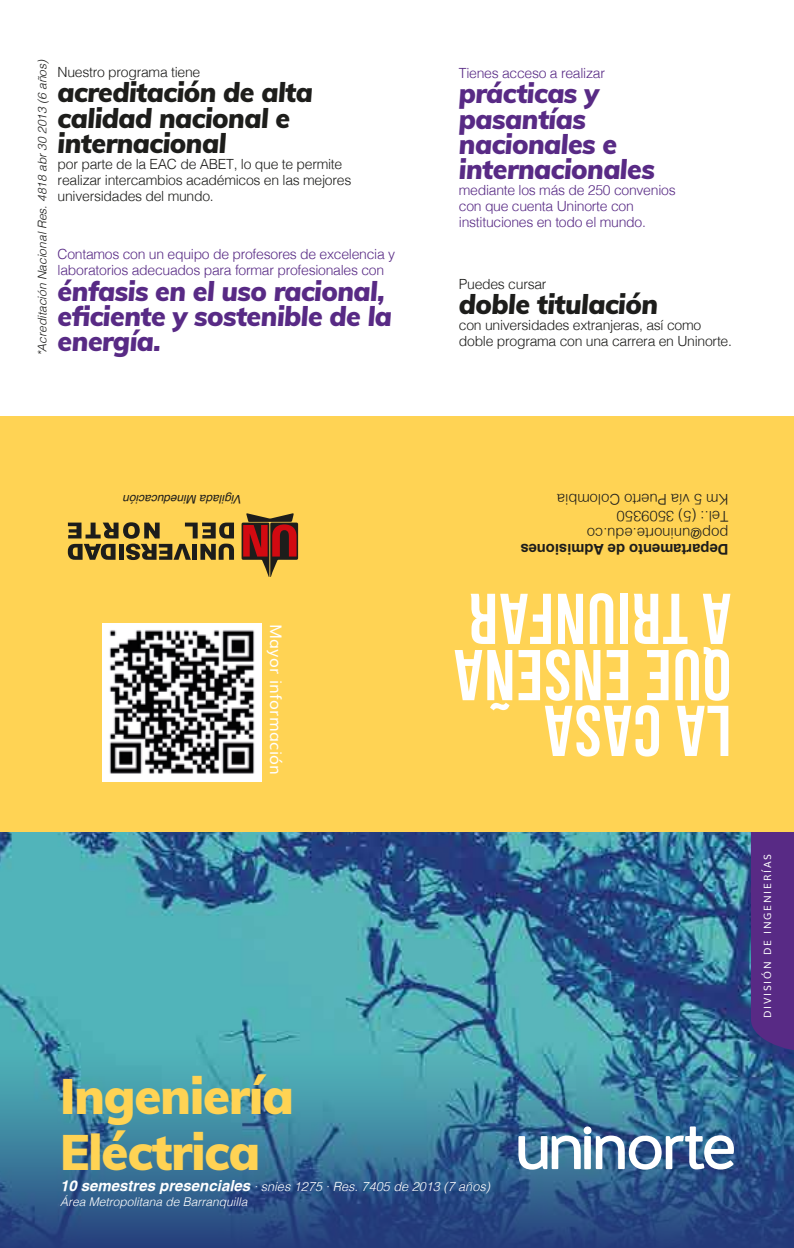
<style>
.page{position:relative;width:794px;height:1248px;background:#fff}
.page>*{position:absolute;margin:0;border:0;box-sizing:border-box;transform-origin:0 0}
.t1{font:900 48.8px/56px "Muli";letter-spacing:-.02em;color:#ffd354}
.t2{font:italic 900 26.8px/25.2px "Muli";letter-spacing:-.02em;color:#582a85}
.t3{font:italic 900 26.8px/25.2px "Muli";letter-spacing:-.02em;color:#1d1d1b}
.t4{font:16px "Muli";letter-spacing:.02em;color:#fff}
.t5{font:300 14.8px/16.6px "Helvetica";color:#1d1d1b}
.t6{font:700 14.8px "Helvetica";color:#1d1d1b}
.t7{font:300 14px/16px "Helvetica";letter-spacing:-.02em;color:#1d1d1b}
.t8{font:300 14px/16px "Helvetica";letter-spacing:-.02em;color:#582a85}
.t9{font:italic 300 12.6px "Helvetica";color:#fff}
.t10{font:italic 300 12px "Helvetica";letter-spacing:-.005em;color:#1d1d1b}
.t11{font:italic 300 12px "Helvetica";color:#fff}
.t12{font:italic 11.8px "Helvetica";color:#1d1d1b}
.t13{font:10px "Muli";letter-spacing:.18em;color:#fff}
.s1{font-weight:700;font-size:15px}
</style>
<div class="page">
<img style="left:0;top:831px;width:794px;height:202px">
<svg style="left:0;top:1033px;width:794px;height:214px;background:#387497"></svg>
<svg style="left:518px;top:1126px;width:217px;height:43px"></svg>
<div style="left:0;top:416px;width:794px;height:415px;background:#ffd354"></div>
<svg style="left:454px;top:593px;width:276px;height:163px"></svg>
<svg style="left:68px;top:522px;width:166px;height:38px"></svg>
<svg style="left:241px;top:513px;width:57px;height:64px"></svg>
<div style="left:751px;top:832px;width:43px;height:220px;background:#582a85"></div>
<img style="left:103px;top:623px;width:159px;height:158px">
<p class="t10" style="left:32px;top:356px;width:298px;rotate:-90deg">*Acreditación Nacional Res. 4818 abr 30 2013 (6 años)</p>
<p class="t7" style="left:58px;top:63px;width:144px">Nuestro programa tiene</p>
<h2 class="t3" style="left:58px;top:79px;width:257px">acreditación de alta calidad nacional e internacional</h2>
<p class="t7" style="left:58px;top:155px;width:295px">por parte de la EAC de ABET, lo que te permite realizar intercambios académicos en las mejores universidades del mundo.</p>
<p class="t8" style="left:459px;top:64px;width:148px">Tienes acceso a realizar</p>
<h2 class="t2" style="left:459px;top:80px;width:197px">prácticas y pasantías nacionales e internacionales</h2>
<p class="t8" style="left:459px;top:181px;width:218px">mediante los más de 250 convenios con que cuenta Uninorte con instituciones en todo el mundo.</p>
<p class="t8" style="left:58px;top:245px;width:339px">Contamos con un equipo de profesores de excelencia y laboratorios adecuados para formar profesionales con</p>
<h2 class="t2" style="left:58px;top:277px;width:336px">énfasis en el uso racional, eficiente y sostenible de la energía.</h2>
<p class="t7" style="left:459px;top:274px;width:89px">Puedes cursar</p>
<h2 class="t3" style="left:459px;top:290px;width:201px">doble titulación</h2>
<p class="t7" style="left:459px;top:316px;width:275px">con universidades extranjeras, así como doble programa con una carrera en Uninorte.</p>
<p class="t12" style="left:242px;top:508px;width:120px;rotate:-180deg">Vigilada Mineducación</p>
<p class="t5" style="left:728px;top:509px;width:173px;rotate:-180deg">Km 5 vía Puerto Colombia</p>
<p class="t5" style="left:728px;top:542px;width:143px;rotate:-180deg">pop@uninorte.edu.co<br>Tel.: (5) 3509350</p>
<p class="t4" style="left:289px;top:623px;width:153px;rotate:90deg">Mayor información</p>
<p class="t6" style="left:728px;top:561px;width:209px;rotate:-180deg">Departamento de Admisiones</p>
<h1 class="t1" style="left:60px;top:1065px;width:235px">Ingeniería<br>Eléctrica</h1>
<p class="t9" style="left:60px;top:1175px;width:431px"><span class="s1">10 semestres presenciales</span> · snies 1275 · Res. 7405 de 2013 (7 años)</p>
<p class="t11" style="left:60px;top:1190px;width:189px">Área Metropolitana de Barranquilla</p>
<p class="t13" style="left:759px;top:1017px;width:165px;rotate:-90deg">DIVISIÓN DE INGENIERÍAS</p>
</div>
